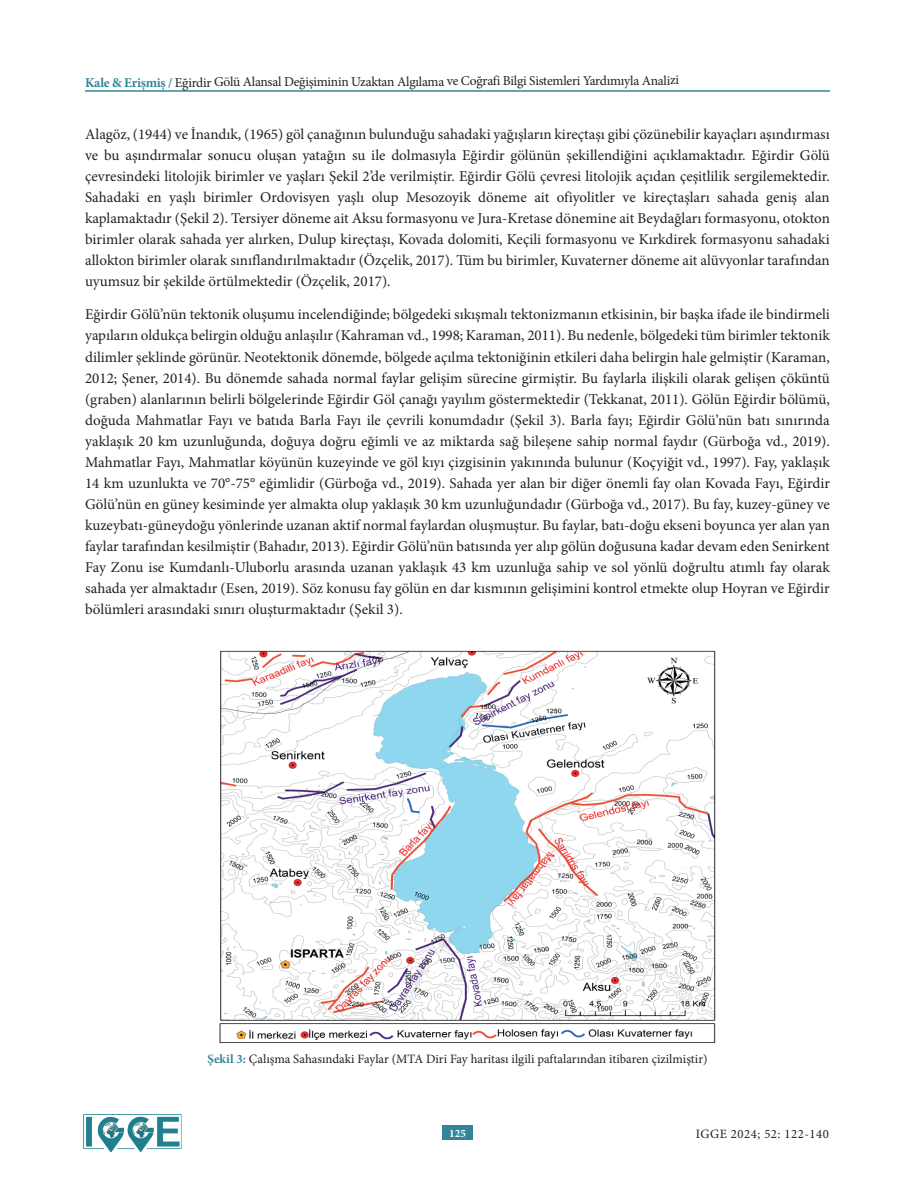
<style>
.page{position:relative;width:915px;height:1191px;background:#fff}
.page>*{position:absolute;margin:0;border:0;box-sizing:border-box;transform-origin:0 0}
.t1{font:15px/21px "Minion Pro";color:#231f20;text-align:justify}
.t2{font:13.5px "Minion Pro";letter-spacing:-.025em;color:#231f20}
.t3{font:12.75px "Minion Pro";color:#231f20}
.t4{font:12.75px "Minion Pro";letter-spacing:.04em;color:#231f20}
.t5{font:700 11.25px "Minion Pro";color:#fff}
.s1{font-weight:700;color:#348599}
</style>
<div class="page">
<hr style="left:85px;top:90px;width:744px;height:2px;background:#348599">
<div style="left:442px;top:1125px;width:30px;height:15px;background:#348599"></div>
<img style="left:83px;top:1114px;width:99px;height:39px">
<img style="left:219px;top:650px;width:497px;height:393px">
<p class="t2" style="left:85px;top:72px;width:595px"><span class="s1">Kale &amp; Erişmiş /</span> Eğirdir Gölü Alansal Değişiminin Uzaktan Algılama ve Coğrafi Bilgi Sistemleri Yardımıyla Analizi</p>
<p class="t1" style="left:85px;top:123px;width:746px">Alagöz, (1944) ve İnandık, (1965) göl çanağının bulunduğu sahadaki yağışların kireçtaşı gibi çözünebilir kayaçları aşındırması ve bu aşındırmalar sonucu oluşan yatağın su ile dolmasıyla Eğirdir gölünün şekillendiğini açıklamaktadır. Eğirdir Gölü çevresindeki litolojik birimler ve yaşları Şekil 2’de verilmiştir. Eğirdir Gölü çevresi litolojik açıdan çeşitlilik sergilemektedir.<br>Sahadaki en yaşlı birimler Ordovisyen yaşlı olup Mesozoyik döneme ait ofiyolitler ve kireçtaşları sahada geniş alan kaplamaktadır (Şekil 2). Tersiyer döneme ait Aksu formasyonu ve Jura-Kretase dönemine ait Beydağları formasyonu, otokton birimler olarak sahada yer alırken, Dulup kireçtaşı, Kovada dolomiti, Keçili formasyonu ve Kırkdirek formasyonu sahadaki allokton birimler olarak sınıflandırılmaktadır (Özçelik, 2017). Tüm bu birimler, Kuvaterner döneme ait alüvyonlar tarafından uyumsuz bir şekilde örtülmektedir (Özçelik, 2017).</p>
<p class="t1" style="left:85px;top:304px;width:746px">Eğirdir Gölü’nün tektonik oluşumu incelendiğinde; bölgedeki sıkışmalı tektonizmanın etkisinin, bir başka ifade ile bindirmeli yapıların oldukça belirgin olduğu anlaşılır (Kahraman vd., 1998; Karaman, 2011). Bu nedenle, bölgedeki tüm birimler tektonik dilimler şeklinde görünür. Neotektonik dönemde, bölgede açılma tektoniğinin etkileri daha belirgin hale gelmiştir (Karaman, 2012; Şener, 2014). Bu dönemde sahada normal faylar gelişim sürecine girmiştir. Bu faylarla ilişkili olarak gelişen çöküntü (graben) alanlarının belirli bölgelerinde Eğirdir Göl çanağı yayılım göstermektedir (Tekkanat, 2011). Gölün Eğirdir bölümü, doğuda Mahmatlar Fayı ve batıda Barla Fayı ile çevrili konumdadır (Şekil 3). Barla fayı; Eğirdir Gölü’nün batı sınırında yaklaşık 20 km uzunluğunda, doğuya doğru eğimli ve az miktarda sağ bileşene sahip normal faydır (Gürboğa vd., 2019).<br>Mahmatlar Fayı, Mahmatlar köyünün kuzeyinde ve göl kıyı çizgisinin yakınında bulunur (Koçyiğit vd., 1997). Fay, yaklaşık 14 km uzunlukta ve 70°-75° eğimlidir (Gürboğa vd., 2019). Sahada yer alan bir diğer önemli fay olan Kovada Fayı, Eğirdir Gölü’nün en güney kesiminde yer almakta olup yaklaşık 30 km uzunluğundadır (Gürboğa vd., 2017). Bu fay, kuzey-güney ve kuzeybatı-güneydoğu yönlerinde uzanan aktif normal faylardan oluşmuştur. Bu faylar, batı-doğu ekseni boyunca yer alan yan faylar tarafından kesilmiştir (Bahadır, 2013). Eğirdir Gölü’nün batısında yer alıp gölün doğusuna kadar devam eden Senirkent Fay Zonu ise Kumdanlı-Uluborlu arasında uzanan yaklaşık 43 km uzunluğa sahip ve sol yönlü doğrultu atımlı fay olarak sahada yer almaktadır (Esen, 2019). Söz konusu fay gölün en dar kısmının gelişimini kontrol etmekte olup Hoyran ve Eğirdir bölümleri arasındaki sınırı oluşturmaktadır (Şekil 3).</p>
<p class="t3" style="left:207px;top:1050px;width:501px"><span class="s1">Şekil 3:</span> Çalışma Sahasındaki Faylar (MTA Diri Fay haritası ilgili paftalarından itibaren çizilmiştir)</p>
<p class="t5" style="left:449px;top:1125px;width:18px">125</p>
<p class="t4" style="left:695px;top:1125px;width:134px">IGGE 2024; 52: 122-140</p>
</div>
